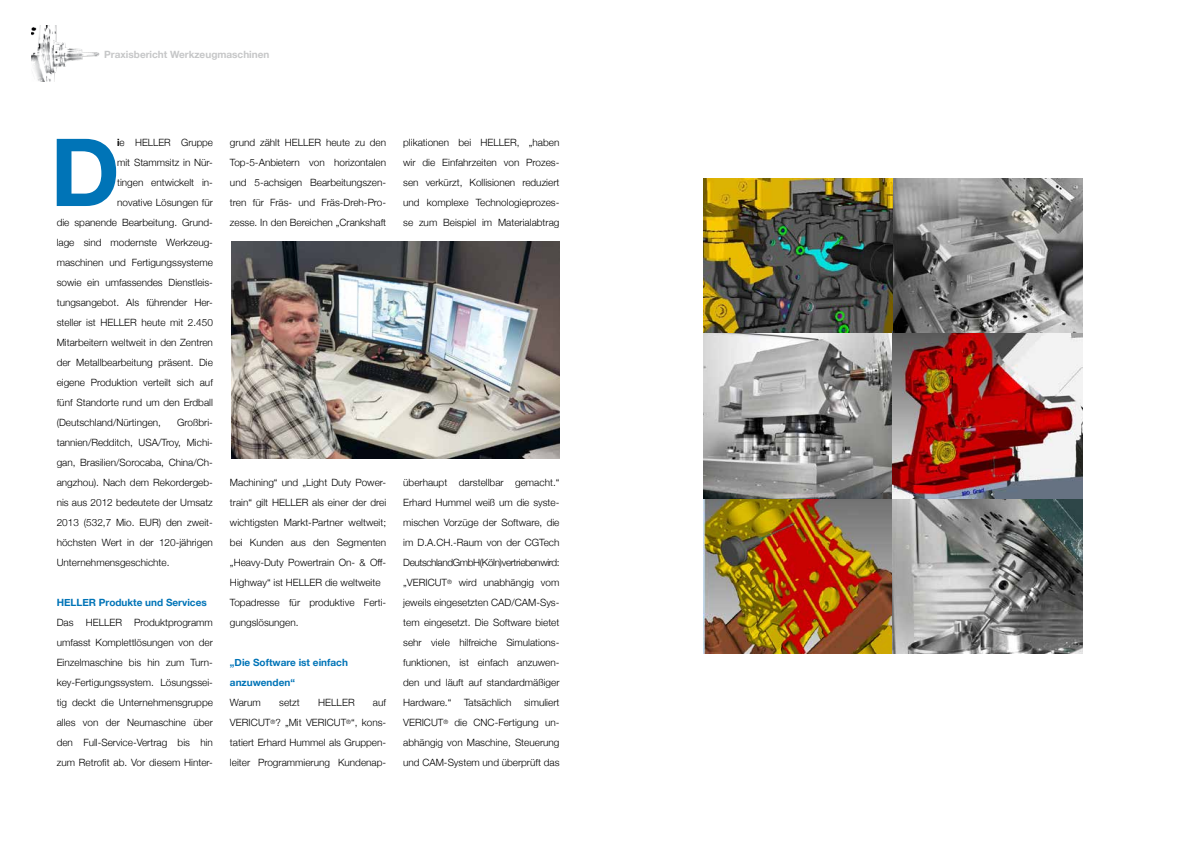
<style>
.page{position:relative;width:1191px;height:842px;background:#fff}
.page>*{position:absolute;margin:0;border:0;box-sizing:border-box;transform-origin:0 0}
.t1{font:700 94px "Helvetica Neue";color:#0074b7}
.t2{font:300 10px/20px "Helvetica Neue";color:#000;text-align:justify}
.t3{font:700 10px/20px "Helvetica Neue";color:#0074b7}
.t4{font:700 10px "Helvetica Neue";color:#c6c7c8}
.s1{font-weight:700}
</style>
<div class="page">
<img style="left:31px;top:26px;width:69px;height:55px">
<img style="left:231px;top:242px;width:328px;height:217px">
<img style="left:704px;top:179px;width:378px;height:474px">
<p class="t4" style="left:104px;top:46px;width:167px">Praxisbericht Werkzeugmaschinen</p>
<h1 class="t1" style="left:50px;top:99px;width:71px">D</h1>
<p class="t2" style="left:117px;top:132px;width:97px"><span class="s1">i</span>e HELLER Gruppe</p>
<p class="t2" style="left:117px;top:152px;width:97px">mit Stammsitz in Nür-</p>
<p class="t2" style="left:117px;top:172px;width:97px">tingen entwickelt in-</p>
<p class="t2" style="left:117px;top:192px;width:97px">novative Lösungen für</p>
<p class="t2" style="left:57px;top:212px;width:158px">die spanende Bearbeitung. Grund-</p>
<p class="t2" style="left:57px;top:232px;width:158px">lage sind modernste Werkzeug-</p>
<p class="t2" style="left:57px;top:252px;width:158px">maschinen und Fertigungssysteme</p>
<p class="t2" style="left:57px;top:272px;width:158px">sowie ein umfassendes Dienstleis-</p>
<p class="t2" style="left:57px;top:292px;width:158px">tungsangebot. Als führender Her-</p>
<p class="t2" style="left:57px;top:312px;width:158px">steller ist HELLER heute mit 2.450</p>
<p class="t2" style="left:57px;top:332px;width:158px">Mitarbeitern weltweit in den Zentren</p>
<p class="t2" style="left:57px;top:352px;width:158px">der Metallbearbeitung präsent. Die</p>
<p class="t2" style="left:57px;top:372px;width:158px">eigene Produktion verteilt sich auf</p>
<p class="t2" style="left:57px;top:392px;width:158px">fünf Standorte rund um den Erdball</p>
<p class="t2" style="left:57px;top:412px;width:106px">(Deutschland/Nürtingen,</p>
<p class="t2" style="left:57px;top:412px;width:158px;text-indent:120px">Großbri&shy;tannien/Redditch, USA/Troy, Michi&shy;gan, Brasilien/Sorocaba, China/Ch&shy;angzhou). Nach dem Rekordergeb&shy;nis aus 2012 bedeutete der Umsatz 2013 (532,7 Mio. EUR) den zweit&shy;höchsten Wert in der 120-jährigen Unternehmensgeschichte.</p>
<p class="t3" style="left:57px;top:593px;width:152px">HELLER Produkte und Services</p>
<p class="t2" style="left:57px;top:612px;width:158px">Das HELLER Produktprogramm umfasst Komplettlösungen von der Einzelmaschine bis hin zum Turn&shy;key-Fertigungssystem. Lösungssei&shy;tig deckt die Unternehmensgruppe alles von der Neumaschine über den Full-Service-Vertrag bis hin zum Retrofit ab. Vor diesem Hinter-</p>
<p class="t2" style="left:230px;top:132px;width:158px">grund zählt HELLER heute zu den Top-5-Anbietern von horizontalen und 5-achsigen Bearbeitungszen&shy;tren für Fräs- und Fräs-Dreh-Pro&shy;zesse. In den Bereichen „Crankshaft</p>
<p class="t2" style="left:403px;top:132px;width:158px">plikationen bei HELLER, „haben wir die Einfahrzeiten von Prozes&shy;sen verkürzt, Kollisionen reduziert und komplexe Technologieprozes&shy;se zum Beispiel im Materialabtrag</p>
<p class="t2" style="left:230px;top:472px;width:158px;text-align:left">Machining“ und „Light Duty Power&shy;train“ gilt HELLER als einer der drei wichtigsten Markt-Partner weltweit; bei Kunden aus den Segmenten „Heavy-Duty Powertrain On- &amp; Off-<br>Highway“ ist HELLER die weltweite<br>Topadresse für produktive Ferti&shy;gungslösungen.</p>
<p class="t3" style="left:230px;top:653px;width:119px">„Die Software ist einfach anzuwenden“</p>
<p class="t2" style="left:230px;top:692px;width:32px">Warum</p>
<p class="t2" style="left:279px;top:692px;width:22px">setzt</p>
<p class="t2" style="left:318px;top:692px;width:38px">HELLER</p>
<p class="t2" style="left:230px;top:692px;width:158px;text-indent:143px">auf VERICUT<sup>®</sup>? „Mit VERICUT<sup>®</sup>“, kons&shy;tatiert Erhard Hummel als Gruppen&shy;leiter Programmierung Kundenap-</p>
<p class="t2" style="left:403px;top:472px;width:158px">überhaupt darstellbar gemacht.“ Erhard Hummel weiß um die syste&shy;mischen Vorzüge der Software, die im D.A.CH.-Raum von der CGTech Deutschland GmbH (Köln) vertrieben wird: „VERICUT<sup>®</sup> wird unabhängig vom jeweils eingesetzten CAD/CAM-Sys&shy;tem eingesetzt. Die Software bietet sehr viele hilfreiche Simulations&shy;funktionen, ist einfach anzuwen&shy;den und läuft auf standardmäßiger Hardware.“</p>
<p class="t2" style="left:403px;top:692px;width:158px;text-indent:121px">simuliert VERICUT<sup>®</sup> die CNC-Fertigung un&shy;abhängig von Maschine, Steuerung und CAM-System und überprüft das</p>
<p class="t2" style="left:464px;top:692px;width:49px">Tatsächlich</p>
</div>
